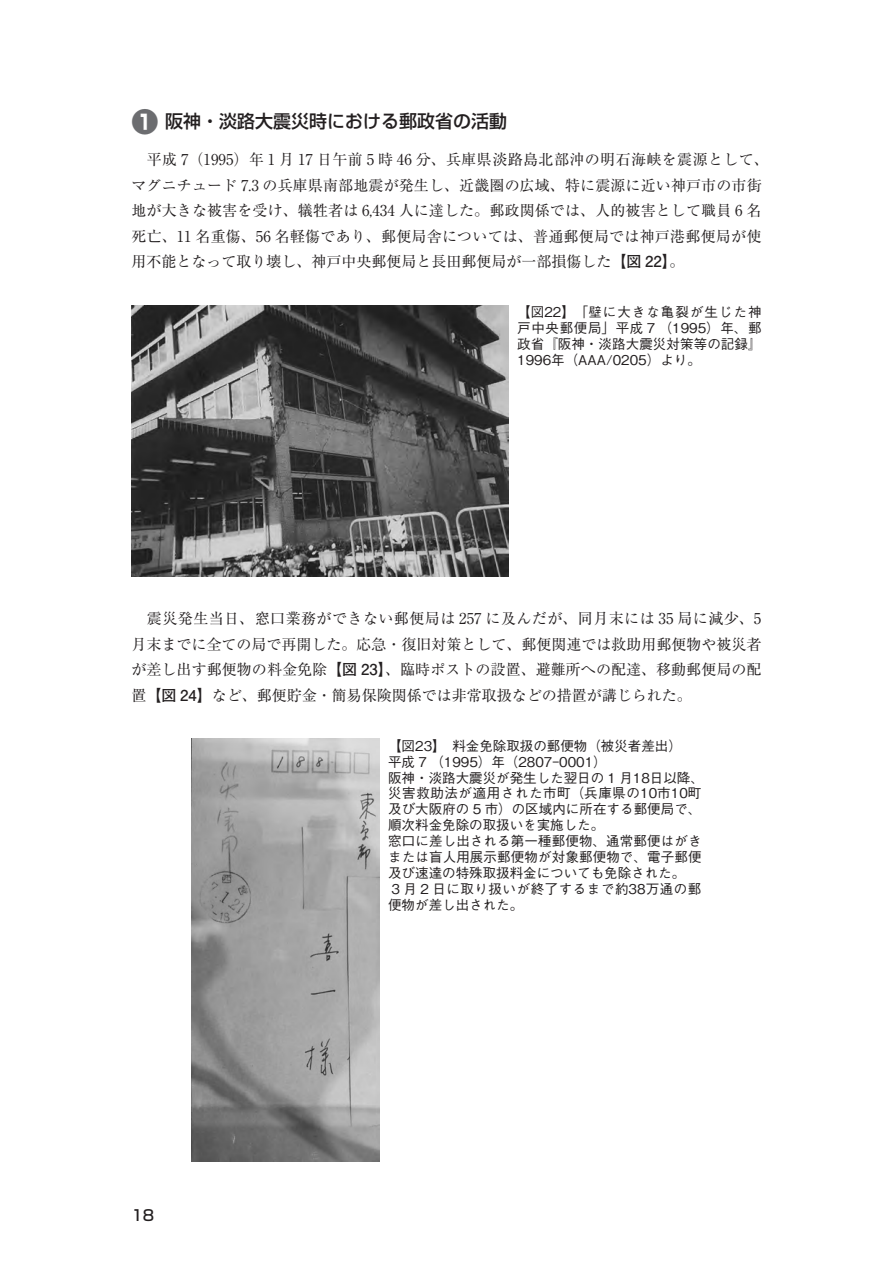
<style>
.page{position:relative;width:893px;height:1263px;background:#fff}
.page>*{position:absolute;margin:0;border:0;box-sizing:border-box;transform-origin:0 0}
.大見出し_旧_１タイトル__MD１{font:500 18px "Shin Go Pr 6 N";color:#231f20}
.t1{font:15px/25.5px "Ryumin Pr 5";letter-spacing:.01em;color:#231f20}
.t2{font:500 15px "Shin Go Pr 6 N";color:#231f20}
.t3{font:500 13.5px/15.9px "Gothic BBB Pr 6 N";letter-spacing:.005em;color:#231f20;text-align:justify}
.s1{font-weight:800;font-size:27px;color:#6c6d70}
.s2{font-family:"Futo Go B101 Pr 6 N";font-weight:700}
</style>
<div class="page">
<img style="left:131px;top:305px;width:378px;height:271px">
<img style="left:191px;top:739px;width:189px;height:423px">
<p class="大見出し_旧_１タイトル__MD１" style="left:131px;top:107px;width:377px"><span class="s1">❶</span> 阪神・淡路大震災時における郵政省の活動</p>
<p class="t1" style="left:131px;top:146px;width:639px">　平成 7（1995）年 1 月 17 日午前 5 時 46 分、兵庫県淡路島北部沖の明石海峡を震源として、マグニチュード 7.3 の兵庫県南部地震が発生し、近畿圏の広域、特に震源に近い神戸市の市街地が大きな被害を受け、犠牲者は 6,434 人に達した。郵政関係では、人的被害として職員 6 名死亡、11 名重傷、56 名軽傷であり、郵便局舎については、普通郵便局では神戸港郵便局が使用不能となって取り壊し、神戸中央郵便局と長田郵便局が一部損傷した【<span class="s2">図 22</span>】。</p>
<p class="t3" style="left:517px;top:303px;width:246px">【図22】　「壁に大きな亀裂が生じた神戸中央郵便局」平成 7 （1995）年、郵政省『阪神・淡路大震災対策等の記録』1996年（AAA/0205）より。</p>
<p class="t1" style="left:131px;top:605px;width:632px;text-align:justify">　震災発生当日、窓口業務ができない郵便局は 257 に及んだが、同月末には 35 局に減少、5月末までに全ての局で再開した。応急・復旧対策として、郵便関連では救助用郵便物や被災者が差し出す郵便物の料金免除【<span class="s2">図 23</span>】、臨時ポストの設置、避難所への配達、移動郵便局の配置【<span class="s2">図 24</span>】など、郵便貯金・簡易保険関係では非常取扱などの措置が講じられた。</p>
<p class="t2" style="left:131px;top:1203px;width:24px">18</p>
<p class="t3" style="left:388px;top:737px;width:317px;text-align:left">【図23】　料金免除取扱の郵便物（被災者差出）<br>平成 7 （1995）年（2807-0001）<br>阪神・淡路大震災が発生した翌日の 1 月18日以降、災害救助法が適用された市町（兵庫県の10市10町及び大阪府の 5 市）の区域内に所在する郵便局で、順次料金免除の取扱いを実施した。<br>窓口に差し出される第一種郵便物、通常郵便はがきまたは盲人用展示郵便物が対象郵便物で、電子郵便及び速達の特殊取扱料金についても免除された。<br>3 月 2 日に取り扱いが終了するまで約38万通の郵便物が差し出された。</p>
</div>
